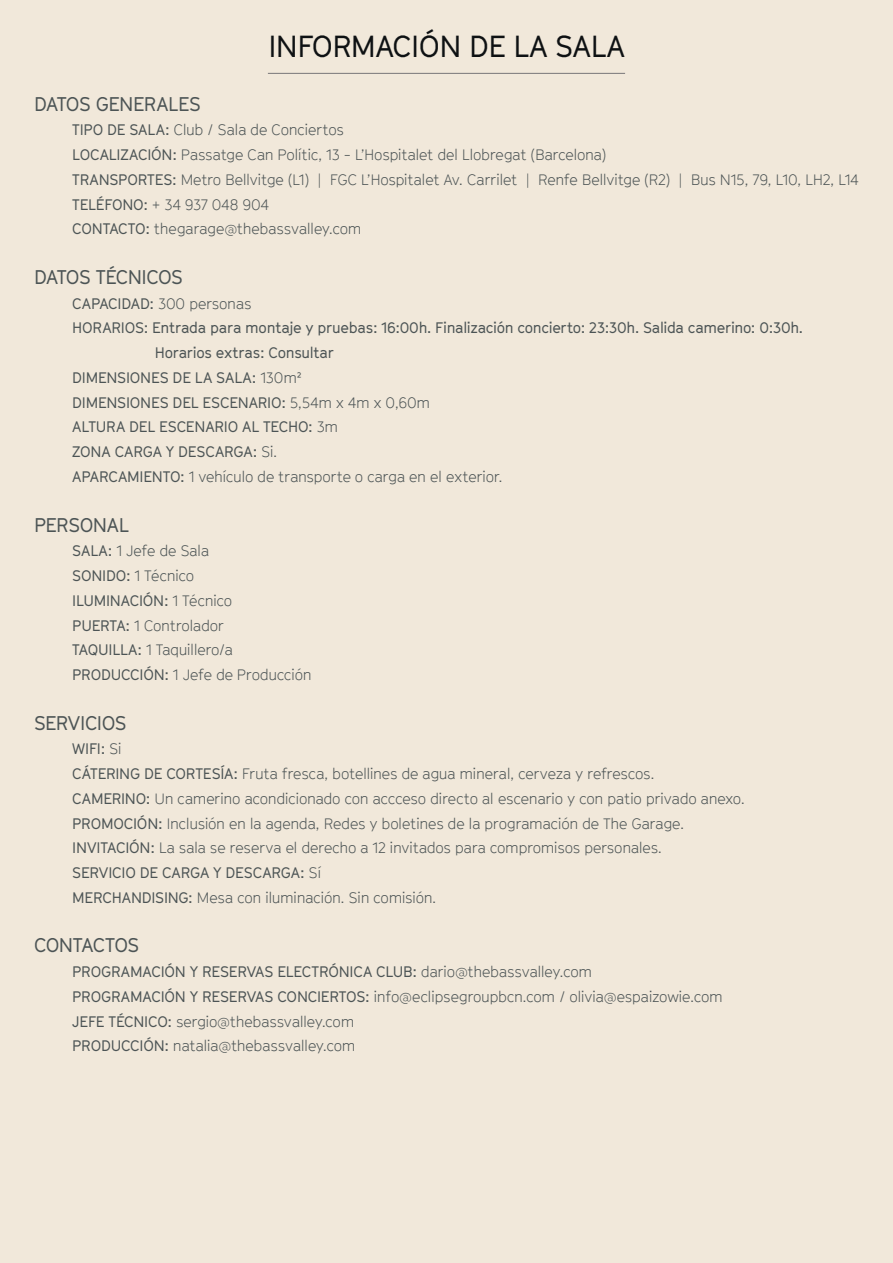
<style>
.page{position:relative;width:893px;height:1263px;background:#f1e8da}
.page>*{position:absolute;margin:0;border:0;box-sizing:border-box;transform-origin:0 0}
.t1{font:30px "GT Cinetype";letter-spacing:-.02em;color:#0e1113}
.t2{font:19.5px "GT Cinetype";letter-spacing:-.03em;color:#4c5455}
.t3{font:300 15px "GT Cinetype";letter-spacing:-.025em;color:#4c5455}
.t4{font:15px "GT Cinetype";letter-spacing:-.015em;color:#4c5455}
.t5{font:300 15px "GT Cinetype";letter-spacing:.005em;color:#4c5455}
.s1{font-weight:400}
.s2{font-weight:300}
</style>
<div class="page">
<hr style="left:268px;top:73px;width:357px;height:1px;background:#787679">
<p class="t1" style="left:268px;top:28px;width:358px">INFORMACIÓN DE LA SALA</p>
<p class="t2" style="left:34px;top:92px;width:168px">DATOS GENERALES</p>
<p class="t3" style="left:72px;top:121px;width:273px"><span class="s1">TIPO DE SALA:</span> Club / Sala de Conciertos</p>
<p class="t3" style="left:72px;top:146px;width:536px"><span class="s1">LOCALIZACIÓN:</span> Passatge Can Polític, 13 - L’Hospitalet del Llobregat (Barcelona)</p>
<p class="t3" style="left:72px;top:171px;width:788px"><span class="s1">TRANSPORTES:</span> Metro Bellvitge (L1) | FGC L’Hospitalet Av. Carrilet | Renfe Bellvitge (R2) | Bus N15, 79, L10, LH2, L14</p>
<p class="t5" style="left:72px;top:195px;width:198px"><span class="s1">TELÉFONO:</span> + 34 937 048 904</p>
<p class="t3" style="left:72px;top:220px;width:291px"><span class="s1">CONTACTO:</span> thegarage@thebassvalley.com</p>
<p class="t2" style="left:34px;top:265px;width:151px">DATOS TÉCNICOS</p>
<p class="t3" style="left:72px;top:294px;width:181px"><span class="s1">CAPACIDAD:</span> 300 personas</p>
<p class="t4" style="left:72px;top:319px;width:732px">HORARIOS: Entrada para montaje y pruebas: 16:00h. Finalización concierto: 23:30h. Salida camerino: 0:30h.</p>
<p class="t4" style="left:155px;top:344px;width:181px">Horarios extras: Consultar</p>
<p class="t4" style="left:72px;top:369px;width:231px">DIMENSIONES DE LA SALA: <span class="s2">130m2</span></p>
<p class="t4" style="left:72px;top:393px;width:359px">DIMENSIONES DEL ESCENARIO: <span class="s2">5,54m x 4m x 0,60m</span></p>
<p class="t4" style="left:72px;top:418px;width:267px">ALTURA DEL ESCENARIO AL TECHO: <span class="s2">3m</span></p>
<p class="t4" style="left:72px;top:443px;width:207px">ZONA CARGA Y DESCARGA: <span class="s2">Si.</span></p>
<p class="t3" style="left:72px;top:468px;width:432px"><span class="s1">APARCAMIENTO:</span> 1 vehículo de transporte o carga en el exterior.</p>
<p class="t2" style="left:34px;top:513px;width:96px">PERSONAL</p>
<p class="t3" style="left:72px;top:542px;width:138px"><span class="s1">SALA:</span> 1 Jefe de Sala</p>
<p class="t3" style="left:72px;top:567px;width:123px"><span class="s1">SONIDO:</span> 1 Técnico</p>
<p class="t4" style="left:72px;top:591px;width:161px">ILUMINACIÓN: <span class="s2">1 Técnico</span></p>
<p class="t3" style="left:72px;top:616px;width:153px"><span class="s1">PUERTA:</span> 1 Controlador</p>
<p class="t3" style="left:72px;top:641px;width:162px"><span class="s1">TAQUILLA:</span> 1 Taquillero/a</p>
<p class="t3" style="left:72px;top:666px;width:241px"><span class="s1">PRODUCCIÓN:</span> 1 Jefe de Producción</p>
<p class="t2" style="left:34px;top:711px;width:94px">SERVICIOS</p>
<p class="t4" style="left:72px;top:740px;width:51px">WIFI: <span class="s2">Si</span></p>
<p class="t3" style="left:72px;top:765px;width:584px"><span class="s1">CÁTERING DE CORTESÍA:</span> Fruta fresca, botellines de agua mineral, cerveza y refrescos.</p>
<p class="t3" style="left:72px;top:789px;width:674px"><span class="s1">CAMERINO:</span> Un camerino acondicionado con accceso directo al escenario y con patio privado anexo.</p>
<p class="t3" style="left:72px;top:814px;width:613px"><span class="s1">PROMOCIÓN:</span> Inclusión en la agenda, Redes y boletines de la programación de The Garage.</p>
<p class="t3" style="left:72px;top:839px;width:591px"><span class="s1">INVITACIÓN:</span> La sala se reserva el derecho a 12 invitados para compromisos personales.</p>
<p class="t4" style="left:72px;top:864px;width:251px">SERVICIO DE CARGA Y DESCARGA: <span class="s2">Sí</span></p>
<p class="t3" style="left:72px;top:888px;width:366px"><span class="s1">MERCHANDISING:</span> Mesa con iluminación. Sin comisión.</p>
<p class="t2" style="left:34px;top:933px;width:107px">CONTACTOS</p>
<p class="t4" style="left:72px;top:963px;width:521px">PROGRAMACIÓN Y RESERVAS ELECTRÓNICA CLUB: <span class="s2">dario@thebassvalley.com</span></p>
<p class="t3" style="left:72px;top:987px;width:652px"><span class="s1">PROGRAMACIÓN Y RESERVAS CONCIERTOS:</span> info@eclipsegroupbcn.com / olivia@espaizowie.com</p>
<p class="t3" style="left:72px;top:1012px;width:283px"><span class="s1">JEFE TÉCNICO:</span> sergio@thebassvalley.com</p>
<p class="t3" style="left:72px;top:1037px;width:285px"><span class="s1">PRODUCCIÓN:</span> natalia@thebassvalley.com</p>
</div>
